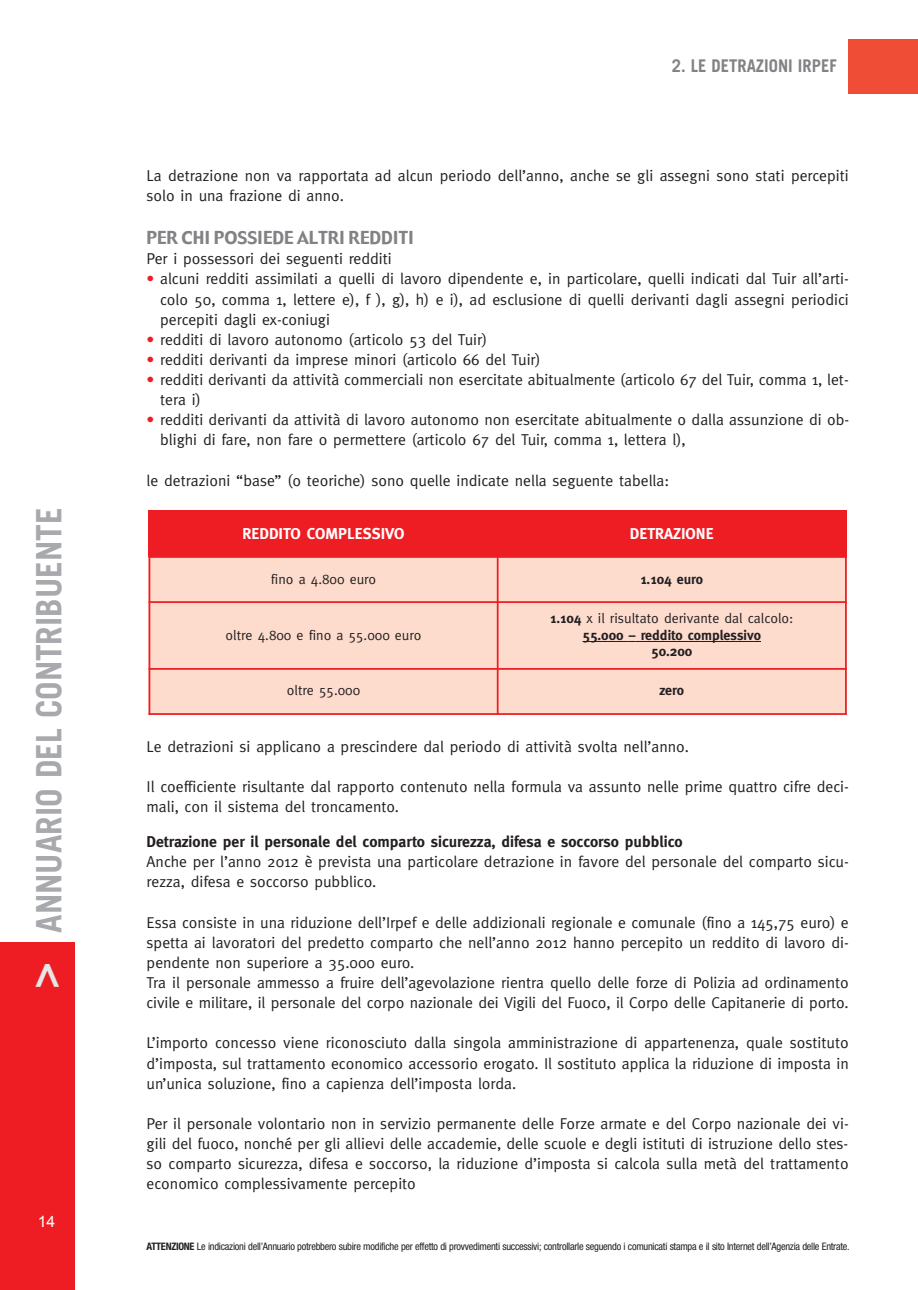
<style>
.page{position:relative;width:918px;height:1290px;background:#fff}
.page>*{position:absolute;margin:0;border:0;box-sizing:border-box;transform-origin:0 0}
.t1{font:700 42px "Trade Gothic";color:#e6e7e9}
.t2{font:700 35px "Trade Gothic";color:#a8a9ad;scale:.95 1}
.t3{font:17.5px "Gadget";color:#808285}
.t4{font:700 17.5px "Trade Gothic";color:#808285;scale:.95 1}
.t5{font:15.75px/20.1px "Meta";color:#231f20}
.t6{font:700 15.75px "Meta";color:#231f20}
.t7{font:700 15.75px "Meta";color:#fff}
.t8{font:15.75px "Arial";color:#fff}
.t9{font:700 14px/16.8px "Meta";color:#231f20;text-align:center}
.t10{font:14px "Meta";color:#231f20}
.t11{font:condensed 10.33px "Helvetica Neue";letter-spacing:-.025em;color:#231f20}
.s1{color:#ee1d23}
.s2{font-weight:400}
.s3{font-weight:700}
</style>
<div class="page">
<div style="left:149px;top:511px;width:349px;height:46px;background:#ee1d23"></div>
<div style="left:498px;top:511px;width:349px;height:46px;background:#ee1d23"></div>
<div style="left:149px;top:557px;width:349px;height:45px;background:#fddcce"></div>
<div style="left:498px;top:557px;width:349px;height:45px;background:#fddcce"></div>
<div style="left:149px;top:602px;width:349px;height:67px;background:#fddcce"></div>
<div style="left:498px;top:602px;width:349px;height:67px;background:#fddcce"></div>
<hr style="left:582px;top:641px;width:47px;height:1px;background:#231f20">
<hr style="left:635px;top:641px;width:126px;height:1px;background:#231f20">
<div style="left:149px;top:669px;width:349px;height:46px;background:#fddcce"></div>
<div style="left:498px;top:669px;width:349px;height:46px;background:#fddcce"></div>
<hr style="left:149px;top:511px;width:1px;height:204px;background:#ee1d23">
<hr style="left:497px;top:511px;width:1px;height:204px;background:#ee1d23">
<hr style="left:845px;top:511px;width:2px;height:204px;background:#ee1d23">
<hr style="left:149px;top:556px;width:698px;height:2px;background:#ee1d23">
<hr style="left:149px;top:601px;width:698px;height:2px;background:#ee1d23">
<hr style="left:149px;top:668px;width:698px;height:2px;background:#ee1d23">
<hr style="left:149px;top:713px;width:698px;height:2px;background:#ee1d23">
<div style="left:848px;top:40px;width:70px;height:54px;background:#ef4d35"></div>
<div style="left:0;top:943px;width:74px;height:347px;background:#ee1d23"></div>
<h2 class="t2" style="left:36px;top:933px;width:449px;rotate:-90deg">ANNUARIO DEL CONTRIBUENTE</h2>
<h1 class="t1" style="left:29px;top:988px;width:27px;rotate:-90deg">&gt;</h1>
<p class="t8" style="left:38px;top:1211px;width:19px">14</p>
<p class="t4" style="left:672px;top:59px;width:175px">2. LE DETRAZIONI IRPEF</p>
<p class="t5" style="left:147px;top:167px;width:703px">La detrazione non va rapportata ad alcun periodo dell’anno, anche se gli assegni sono stati percepiti solo in una frazione di anno.</p>
<p class="t3" style="left:147px;top:227px;width:269px">PER CHI POSSIEDE ALTRI REDDITI</p>
<p class="t5" style="left:147px;top:250px;width:247px">Per i possessori dei seguenti redditi</p>
<p class="t5" style="left:160px;top:270px;width:690px;text-align:justify;text-indent:-14px"><span class="s1">•</span> alcuni redditi assimilati a quelli di lavoro dipendente e, in particolare, quelli indicati dal Tuir all’arti&shy;colo 50, comma 1, lettere e), f ), g), h) e i), ad esclusione di quelli derivanti dagli assegni periodici percepiti dagli ex-coniugi</p>
<p class="t5" style="left:147px;top:330px;width:342px"><span class="s1">•</span> redditi di lavoro autonomo (articolo 53 del Tuir)</p>
<p class="t5" style="left:147px;top:351px;width:396px"><span class="s1">•</span> redditi derivanti da imprese minori (articolo 66 del Tuir)</p>
<p class="t5" style="left:160px;top:371px;width:690px;text-indent:-14px"><span class="s1">•</span> redditi derivanti da attività commerciali non esercitate abitualmente (articolo 67 del Tuir, comma 1, let&shy;tera i)</p>
<p class="t5" style="left:160px;top:411px;width:690px;text-indent:-14px"><span class="s1">•</span> redditi derivanti da attività di lavoro autonomo non esercitate abitualmente o dalla assunzione di ob&shy;blighi di fare, non fare o permettere (articolo 67 del Tuir, comma 1, lettera l),</p>
<p class="t5" style="left:147px;top:471px;width:524px">le detrazioni “base” (o teoriche) sono quelle indicate nella seguente tabella:</p>
<p class="t7" style="left:242px;top:527px;width:163px">REDDITO COMPLESSIVO</p>
<p class="t7" style="left:630px;top:527px;width:85px">DETRAZIONE</p>
<p class="t10" style="left:271px;top:573px;width:107px">fino a 4.800 euro</p>
<p class="t9" style="left:640px;top:571px;width:64px">1.104 euro</p>
<p class="t10" style="left:226px;top:629px;width:197px">oltre 4.800 e fino a 55.000 euro</p>
<p class="t9" style="left:550px;top:610px;width:245px">1.104 <span class="s2">x il risultato derivante dal calcolo:<br></span>55.000 – reddito complessivo<br>50.200</p>
<p class="t10" style="left:287px;top:685px;width:75px">oltre 55.000</p>
<p class="t9" style="left:659px;top:683px;width:26px">zero</p>
<p class="t5" style="left:147px;top:737px;width:544px">Le detrazioni si applicano a prescindere dal periodo di attività svolta nell’anno.</p>
<p class="t5" style="left:147px;top:778px;width:703px">Il coefficiente risultante dal rapporto contenuto nella formula va assunto nelle prime quattro cifre deci&shy;mali, con il sistema del troncamento.</p>
<p class="t6" style="left:147px;top:835px;width:537px">Detrazione per il personale del comparto sicurezza, difesa e soccorso pubblico</p>
<p class="t5" style="left:147px;top:853px;width:703px">Anche per l’anno 2012 è prevista una particolare detrazione in favore del personale del comparto sicu&shy;rezza, difesa e soccorso pubblico.</p>
<p class="t5" style="left:147px;top:913px;width:703px">Essa consiste in una riduzione dell’Irpef e delle addizionali regionale e comunale (fino a 145,75 euro) e spetta ai lavoratori del predetto comparto che nell’anno 2012 hanno percepito un reddito di lavoro di&shy;pendente non superiore a 35.000 euro.<br>Tra il personale ammesso a fruire dell’agevolazione rientra quello delle forze di Polizia ad ordinamento civile e militare, il personale del corpo nazionale dei Vigili del Fuoco, il Corpo delle Capitanerie di porto.</p>
<p class="t5" style="left:147px;top:1034px;width:703px;text-align:justify">L’importo concesso viene riconosciuto dalla singola amministrazione di appartenenza, quale sostituto d’imposta, sul trattamento economico accessorio erogato. Il sostituto applica la riduzione di imposta in un’unica soluzione, fino a capienza dell’imposta lorda.</p>
<p class="t5" style="left:147px;top:1114px;width:703px;text-align:justify">Per il personale volontario non in servizio permanente delle Forze armate e del Corpo nazionale dei vi&shy;gili del fuoco, nonché per gli allievi delle accademie, delle scuole e degli istituti di istruzione dello stes&shy;so comparto sicurezza, difesa e soccorso, la riduzione d’imposta si calcola sulla metà del trattamento economico complessivamente percepito</p>
<p class="t11" style="left:147px;top:1243px;width:704px"><span class="s3">ATTENZIONE</span> Le indicazioni dell’Annuario potrebbero subire modifiche per effetto di provvedimenti successivi; controllarle seguendo i comunicati stampa e il sito Internet dell’Agenzia delle Entrate.</p>
</div>
